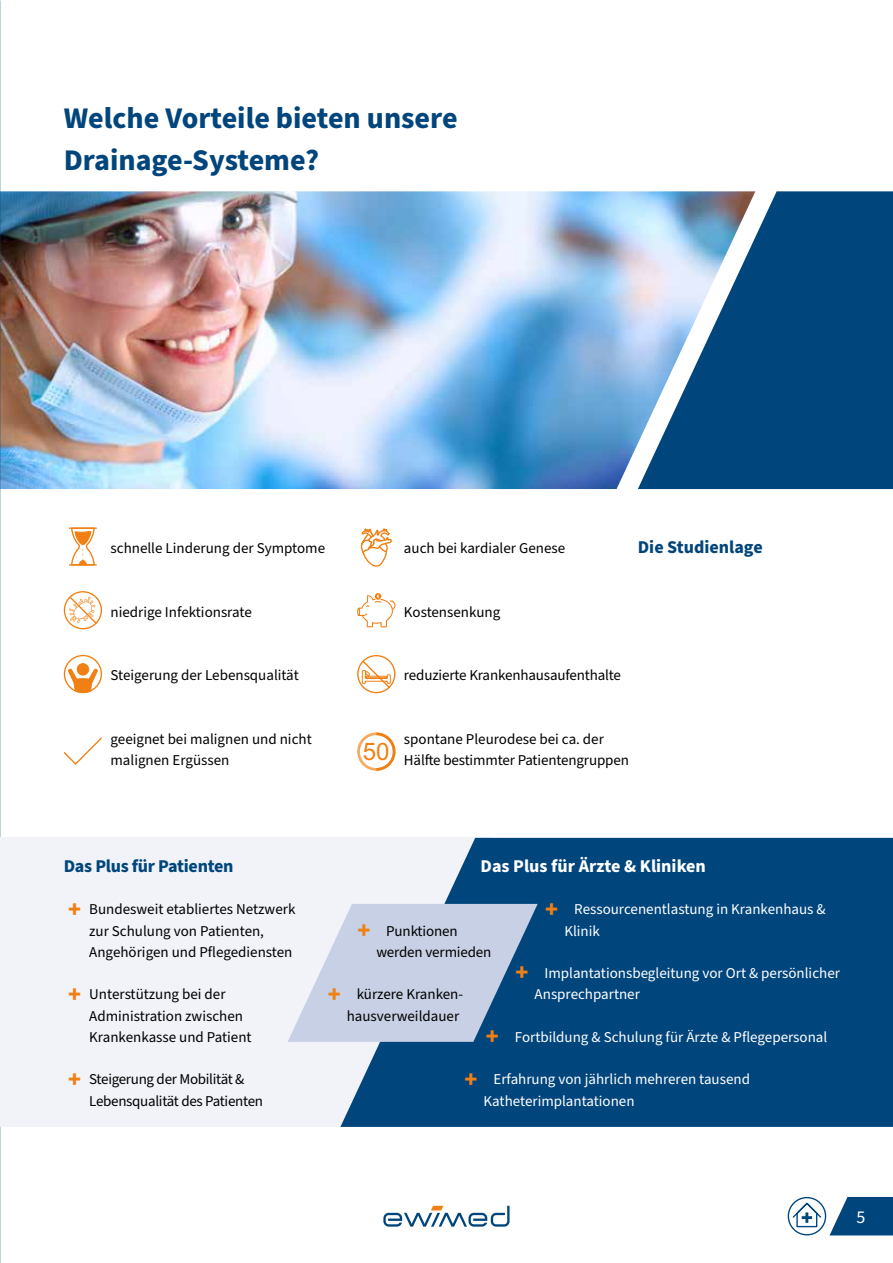
<style>
.page{position:relative;width:893px;height:1263px;background:#fff}
.page>*{position:absolute;margin:0;border:0;box-sizing:border-box;transform-origin:0 0}
.t1{font:700 30px/42.5px "Source Sans Pro";color:#00457c}
.t2{font:24.15px "Arial";color:#f08013}
.t3{font:700 18px "Source Sans Pro";letter-spacing:-.015em;color:#00457c}
.t4{font:700 18px "Source Sans Pro";color:#fff}
.t5{font:18px "Source Sans Pro";color:#fff}
.t6{font:15px/21.3px "Source Sans Pro";color:#000}
.t7{font:15px/21.3px "Source Sans Pro";color:#fff}
.t8{font:15px/21.3px "Source Sans Pro";letter-spacing:-.02em;color:#000}
.s1{font-weight:900;font-size:24px;color:#f08013}
</style>
<div class="page">
<img style="left:1px;top:191px;width:637px;height:298px">
<img style="left:0;top:0;width:1px;height:1263px">
<svg style="left:383px;top:1206px;width:127px;height:20px"></svg>
<svg style="left:638px;top:191px;width:255px;height:298px;background:#356c9a"></svg>
<svg style="left:788px;top:1197px;width:105px;height:38px"></svg>
<div style="left:0;top:838px;width:489px;height:289px;background:#f1f3f9"></div>
<svg style="left:340px;top:838px;width:553px;height:289px;background:#115185"></svg>
<svg style="left:288px;top:904px;width:250px;height:138px;background:#b2c2d9"></svg>
<svg style="left:69px;top:527px;width:27px;height:39px"></svg>
<svg style="left:64px;top:591px;width:38px;height:38px"></svg>
<svg style="left:64px;top:655px;width:38px;height:38px"></svg>
<svg style="left:64px;top:737px;width:38px;height:28px"></svg>
<svg style="left:360px;top:528px;width:32px;height:39px"></svg>
<svg style="left:357px;top:593px;width:38px;height:34px"></svg>
<svg style="left:357px;top:655px;width:38px;height:38px"></svg>
<svg style="left:357px;top:732px;width:38px;height:39px"></svg>
<h1 class="t1" style="left:64px;top:97px;width:395px">Welche Vorteile bieten unsere<br>Drainage-Systeme?</h1>
<p class="t6" style="left:111px;top:538px;width:216px">schnelle Linderung der Symptome</p>
<p class="t6" style="left:404px;top:538px;width:163px">auch bei kardialer Genese</p>
<p class="t3" style="left:638px;top:535px;width:126px">Die Studienlage</p>
<p class="t6" style="left:111px;top:601px;width:143px">niedrige Infektionsrate</p>
<p class="t6" style="left:404px;top:601px;width:98px">Kostensenkung</p>
<p class="t6" style="left:111px;top:665px;width:190px">Steigerung der Lebensqualität</p>
<p class="t6" style="left:404px;top:665px;width:219px">reduzierte Krankenhausaufenthalte</p>
<p class="t6" style="left:111px;top:729px;width:203px">geeignet bei malignen und nicht malignen Ergüssen</p>
<h2 class="t2" style="left:363px;top:735px;width:28px">50</h2>
<p class="t6" style="left:404px;top:729px;width:226px">spontane Pleurodese bei ca. der<br>Hälfte bestimmter Patientengruppen</p>
<p class="t3" style="left:64px;top:853px;width:171px">Das Plus für Patienten</p>
<p class="t6" style="left:89px;top:899px;width:208px;text-indent:-21px"><span class="s1">+</span> Bundesweit etabliertes Netzwerk zur Schulung von Patienten,<br>Angehörigen und Pflegediensten</p>
<p class="t6" style="left:89px;top:984px;width:164px;text-indent:-21px"><span class="s1">+</span> Unterstützung bei der<br>Administration zwischen<br>Krankenkasse und Patient</p>
<p class="t8" style="left:89px;top:1069px;width:175px;text-indent:-21px"><span class="s1">+</span> Steigerung der Mobilität &amp;<br>Lebensqualität des Patienten</p>
<p class="t4" style="left:481px;top:853px;width:227px">Das Plus für Ärzte &amp; Kliniken</p>
<p class="t7" style="left:564px;top:899px;width:263px;text-indent:-19px"><span class="s1">+</span> Ressourcenentlastung in Krankenhaus &amp;<br>Klinik</p>
<p class="t7" style="left:535px;top:963px;width:307px;text-indent:-19px"><span class="s1">+</span> Implantationsbegleitung vor Ort &amp; persönlicher<br>Ansprechpartner</p>
<p class="t7" style="left:486px;top:1027px;width:343px"><span class="s1">+</span> Fortbildung &amp; Schulung für Ärzte &amp; Pflegepersonal</p>
<p class="t7" style="left:484px;top:1069px;width:268px;text-indent:-19px"><span class="s1">+</span> Erfahrung von jährlich mehreren tausend<br>Katheterimplantationen</p>
<p class="t6" style="left:376px;top:920px;width:117px;text-indent:-19px"><span class="s1">+</span> Punktionen werden vermieden</p>
<p class="t6" style="left:328px;top:984px;width:137px;text-align:right"><span class="s1">+</span> kürzere Kranken&shy;hausverweildauer</p>
<p class="t5" style="left:857px;top:1205px;width:10px">5</p>
</div>
